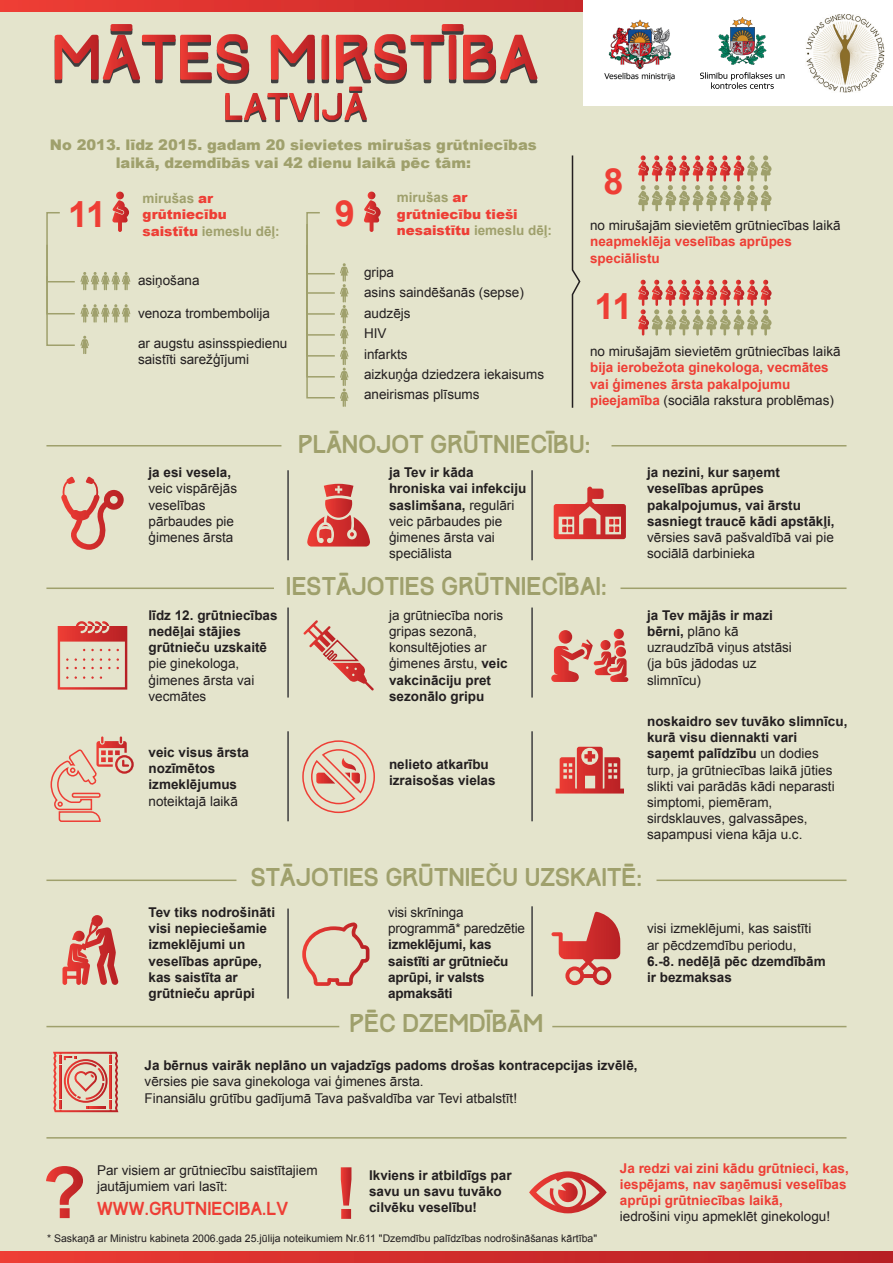
<style>
.page{position:relative;width:893px;height:1263px;background:#e4e4cc}
.page>*{position:absolute;margin:0;border:0;box-sizing:border-box;transform-origin:0 0}
.t1{font:700 36px "Arial";color:#ee3e35}
.t2{font:22.5px "Track";color:#9fa06c}
.t3{font:16.5px "Track";color:#ee3e35}
.t4{font:900 14.7px/17.5px "Arial";color:#9fa06c;text-align:center}
.t5{font:13.5px/16.2px "Arial";color:#231f20}
.t6{font:700 13.5px/16.2px "Arial";color:#231f20}
.t7{font:700 13.5px/16.2px "Arial";color:#ee3e35}
.t8{font:900 13.5px/16.2px "Arial";color:#ee3e35}
.t9{font:700 13.5px "Arial";color:#9fa06c}
.t10{font:10.5px "Arial";color:#231f20}
.s1{font-weight:700;color:#9fa06c}
.s2{font-weight:900;color:#ee3e35}
.s3{font-weight:400;color:#231f20}
.s4{font-weight:700}
</style>
<div class="page">
<svg style="left:55px;top:24px;width:482px;height:98px"></svg>
<hr style="left:46px;top:445px;width:235px;height:1px;background:#9fa06c">
<svg style="left:571px;top:155px;width:10px;height:253px"></svg>
<hr style="left:611px;top:445px;width:235px;height:1px;background:#9fa06c">
<hr style="left:46px;top:587px;width:228px;height:2px;background:#9fa06c">
<hr style="left:620px;top:587px;width:226px;height:2px;background:#9fa06c">
<hr style="left:46px;top:879px;width:190px;height:2px;background:#9fa06c">
<hr style="left:46px;top:1137px;width:800px;height:1px;background:#9fa06c">
<hr style="left:656px;top:879px;width:190px;height:2px;background:#9fa06c">
<hr style="left:46px;top:1026px;width:293px;height:1px;background:#9fa06c">
<hr style="left:552px;top:1026px;width:294px;height:1px;background:#9fa06c">
<svg style="left:61px;top:476px;width:63px;height:74px"></svg>
<svg style="left:304px;top:620px;width:70px;height:70px"></svg>
<svg style="left:302px;top:740px;width:73px;height:74px"></svg>
<svg style="left:307px;top:484px;width:63px;height:62px"></svg>
<svg style="left:46px;top:1166px;width:37px;height:52px"></svg>
<svg style="left:341px;top:1167px;width:10px;height:52px"></svg>
<svg style="left:529px;top:1171px;width:78px;height:42px"></svg>
<svg style="left:0;top:1251px;width:893px;height:12px;background:#d12d2c"></svg>
<svg style="left:0;top:0;width:583px;height:11px;background:#db322e"></svg>
<svg style="left:306px;top:212px;width:42px;height:195px"></svg>
<hr style="left:287px;top:607px;width:2px;height:90px;background:#3e3e3f">
<hr style="left:531px;top:607px;width:2px;height:90px;background:#3e3e3f">
<hr style="left:287px;top:731px;width:2px;height:90px;background:#3e3e3f">
<hr style="left:531px;top:731px;width:2px;height:90px;background:#3e3e3f">
<svg style="left:302px;top:922px;width:67px;height:64px"></svg>
<svg style="left:554px;top:487px;width:72px;height:52px"></svg>
<svg style="left:50px;top:621px;width:84px;height:201px"></svg>
<svg style="left:556px;top:747px;width:68px;height:46px"></svg>
<hr style="left:287px;top:470px;width:2px;height:90px;background:#3e3e3f">
<hr style="left:531px;top:470px;width:2px;height:90px;background:#3e3e3f">
<hr style="left:287px;top:908px;width:2px;height:90px;background:#3e3e3f">
<hr style="left:531px;top:906px;width:2px;height:90px;background:#3e3e3f">
<svg style="left:551px;top:629px;width:77px;height:53px"></svg>
<svg style="left:551px;top:912px;width:69px;height:73px"></svg>
<div style="left:583px;top:0;width:310px;height:106px;background:#fff"></div>
<svg style="left:700px;top:72px;width:84px;height:17px"></svg>
<svg style="left:718px;top:17px;width:48px;height:48px"></svg>
<img style="left:806px;top:14px;width:78px;height:79px">
<svg style="left:46px;top:192px;width:84px;height:162px"></svg>
<svg style="left:364px;top:192px;width:17px;height:40px"></svg>
<svg style="left:638px;top:155px;width:134px;height:56px"></svg>
<svg style="left:638px;top:280px;width:134px;height:56px"></svg>
<svg style="left:53px;top:1052px;width:65px;height:60px"></svg>
<img style="left:604px;top:19px;width:71px;height:62px">
<svg style="left:62px;top:915px;width:57px;height:70px"></svg>
<p class="t4" style="left:50px;top:135px;width:488px">No 2013. līdz 2015. gadam 20 sievietes mirušas grūtniecības laikā, dzemdībās vai 42 dienu laikā pēc tām:</p>
<h1 class="t1" style="left:68px;top:191px;width:40px">11</h1>
<p class="t8" style="left:143px;top:190px;width:86px"><span class="s1">mirušas</span> ar grūtniecību</p>
<p class="t9" style="left:143px;top:222px;width:139px"><span class="s2">saistītu</span> iemeslu dēļ:</p>
<p class="t5" style="left:138px;top:272px;width:63px">asiņošana</p>
<p class="t5" style="left:138px;top:305px;width:134px">venoza trombembolija</p>
<p class="t5" style="left:138px;top:335px;width:151px">ar augstu asinsspiedienu saistīti sarežģījumi</p>
<h1 class="t1" style="left:335px;top:190px;width:22px">9</h1>
<p class="t8" style="left:397px;top:189px;width:122px"><span class="s1">mirušas</span> ar grūtniecību tieši</p>
<p class="t9" style="left:397px;top:221px;width:157px"><span class="s2">nesaistītu</span> iemeslu dēļ:</p>
<p class="t5" style="left:364px;top:262px;width:182px;line-height:20.5px">gripa<br>asins saindēšanās (sepse) audzējs<br>HIV<br>infarkts<br>aizkuņģa dziedzera iekaisums aneirismas plīsums</p>
<h1 class="t1" style="left:604px;top:158px;width:22px">8</h1>
<p class="t5" style="left:590px;top:217px;width:252px">no mirušajām sievietēm grūtniecības laikā</p>
<p class="t7" style="left:590px;top:234px;width:203px">neapmeklēja veselības aprūpes speciālistu</p>
<h1 class="t1" style="left:595px;top:282px;width:40px">11</h1>
<p class="t5" style="left:590px;top:343px;width:252px">no mirušajām sievietēm grūtniecības laikā</p>
<p class="t7" style="left:590px;top:360px;width:245px">bija ierobežota ginekologa, vecmātes vai ģimenes ārsta pakalpojumu pieejamība <span class="s3">(sociāla rakstura problēmas)</span></p>
<p class="t6" style="left:149px;top:465px;width:84px">ja esi vesela,</p>
<p class="t5" style="left:149px;top:481px;width:90px">veic vispārējās veselības pārbaudes pie ģimenes ārsta</p>
<p class="t6" style="left:149px;top:607px;width:131px">līdz 12. grūtniecības nedēļai stājies grūtnieču uzskaitē</p>
<p class="t5" style="left:149px;top:656px;width:107px">pie ginekologa, ģimenes ārsta vai vecmātes</p>
<p class="t6" style="left:149px;top:745px;width:102px">veic visus ārsta nozīmētos izmeklējumus</p>
<p class="t5" style="left:149px;top:793px;width:91px">noteiktajā laikā</p>
<h2 class="t2" style="left:298px;top:430px;width:294px">PLĀNOJOT GRŪTNIECĪBU:</h2>
<p class="t5" style="left:389px;top:464px;width:139px"><span class="s4">ja Tev ir kāda hroniska vai infekciju saslimšana,</span> regulāri veic pārbaudes pie ģimenes ārsta vai speciālista</p>
<p class="t6" style="left:647px;top:465px;width:189px">ja nezini, kur saņemt veselības aprūpes pakalpojumus, vai ārstu sasniegt traucē kādi apstākļi,</p>
<p class="t5" style="left:647px;top:529px;width:188px">vērsies savā pašvaldībā vai pie sociālā darbinieka</p>
<h2 class="t2" style="left:286px;top:572px;width:323px">IESTĀJOTIES GRŪTNIECĪBAI:</h2>
<p class="t5" style="left:389px;top:607px;width:120px">ja grūtniecība noris gripas sezonā, konsultējoties ar ģimenes ārstu, <span class="s4">veic vakcināciju pret sezonālo gripu</span></p>
<p class="t6" style="left:389px;top:757px;width:108px">nelieto atkarību izraisošas vielas</p>
<p class="t5" style="left:647px;top:607px;width:146px"><span class="s4">ja Tev mājās ir mazi bērni,</span> plāno kā uzraudzībā viņus atstāsi (ja būs jādodas uz slimnīcu)</p>
<p class="t5" style="left:647px;top:713px;width:202px"><span class="s4">noskaidro sev tuvāko slimnīcu, kurā visu diennakti vari saņemt palīdzību</span> un dodies turp, ja grūtniecības laikā jūties slikti vai parādās kādi neparasti simptomi, piemēram, sirdsklauves, galvassāpes, sapampusi viena kāja u.c.</p>
<h2 class="t2" style="left:251px;top:863px;width:393px">STĀJOTIES GRŪTNIEČU UZSKAITĒ:</h2>
<p class="t6" style="left:149px;top:905px;width:128px">Tev tiks nodrošināti visi nepieciešamie izmeklējumi un veselības aprūpe, kas saistīta ar grūtnieču aprūpi</p>
<p class="t5" style="left:388px;top:904px;width:138px">visi skrīninga programmā* paredzētie</p>
<p class="t6" style="left:388px;top:937px;width:122px">izmeklējumi, kas saistīti ar grūtnieču aprūpi, ir valsts apmaksāti</p>
<h2 class="t2" style="left:350px;top:1009px;width:195px">PĒC DZEMDĪBĀM</h2>
<p class="t5" style="left:647px;top:921px;width:166px">visi izmeklējumi, kas saistīti ar pēcdzemdību periodu,</p>
<p class="t6" style="left:647px;top:953px;width:180px">6.-8. nedēļā pēc dzemdībām ir bezmaksas</p>
<p class="t6" style="left:145px;top:1058px;width:494px">Ja bērnus vairāk neplāno un vajadzīgs padoms drošas kontracepcijas izvēlē,</p>
<p class="t5" style="left:145px;top:1074px;width:374px">vērsies pie sava ginekologa vai ģimenes ārsta.<br>Finansiālu grūtību gadījumā Tava pašvaldība var Tevi atbalstīt!</p>
<p class="t5" style="left:97px;top:1162px;width:222px">Par visiem ar grūtniecību saistītajiem jautājumiem vari lasīt:</p>
<p class="t3" style="left:97px;top:1198px;width:193px">WWW.GRUTNIECIBA.LV</p>
<p class="t6" style="left:369px;top:1167px;width:144px">Ikviens ir atbildīgs par savu un savu tuvāko cilvēku veselību!</p>
<p class="t7" style="left:620px;top:1160px;width:230px">Ja redzi vai zini kādu grūtnieci, kas, iespējams, nav saņēmusi veselības aprūpi grūtniecības laikā,</p>
<p class="t5" style="left:620px;top:1208px;width:212px">iedrošini viņu apmeklēt ginekologu!</p>
<p class="t10" style="left:47px;top:1232px;width:552px">* Saskaņā ar Ministru kabineta 2006.gada 25.jūlija noteikumiem Nr.611 "Dzemdību palīdzības nodrošināšanas kārtība"</p>
</div>
